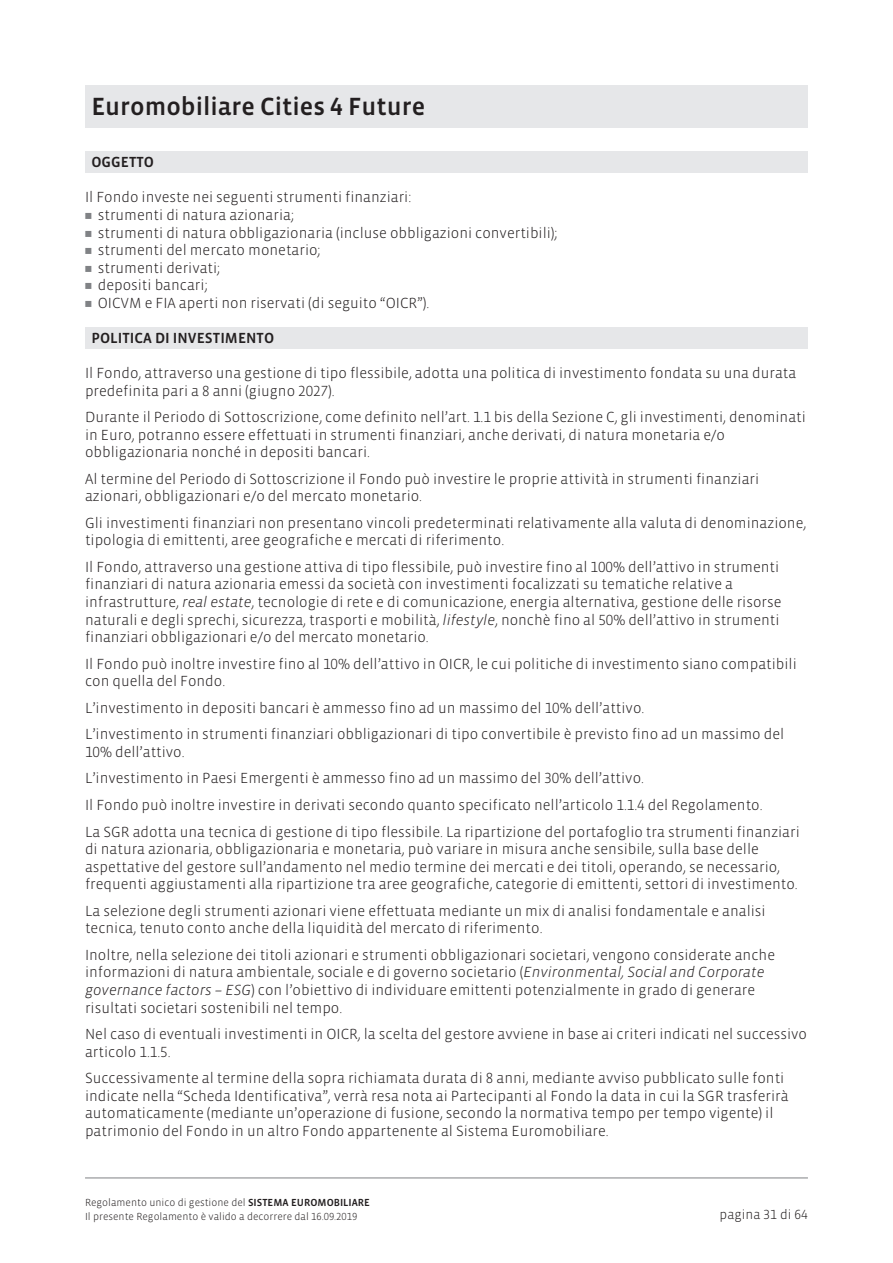
<style>
.page{position:relative;width:893px;height:1263px;background:#fff}
.page>*{position:absolute;margin:0;border:0;box-sizing:border-box;transform-origin:0 0}
.t1{font:500 25.5px "Vista Sans OTCE";color:#231f20}
.t2{font:300 15px/17.5px "Vista Sans OTCE";color:#231f20}
.t3{font:500 15px "Vista Sans OTCE";color:#231f20}
.t4{font:300 13.5px "Vista Sans OTCE";color:#231f20}
.t5{font:300 10.5px/13.5px "Vista Sans OTCE";color:#231f20}
.s1{font-family:"Universal Newswith Comm Pi";font-weight:400;font-size:12px;color:#808285}
.s2{font-style:italic}
.s3{font-weight:500}
</style>
<div class="page">
<div style="left:85px;top:152px;width:723px;height:21px;background:#e6e7e9"></div>
<div style="left:85px;top:327px;width:723px;height:21px;background:#e6e7e9"></div>
<div style="left:85px;top:85px;width:723px;height:43px;background:#e6e7e9"></div>
<hr style="left:85px;top:1177px;width:723px;height:1px;background:#808285">
<h1 class="t1" style="left:91px;top:94px;width:335px">Euromobiliare Cities 4 Future</h1>
<p class="t3" style="left:91px;top:155px;width:64px">OGGETTO</p>
<p class="t2" style="left:85px;top:190px;width:328px">Il Fondo investe nei seguenti strumenti finanziari:</p>
<p class="t2" style="left:85px;top:207px;width:210px"><span class="s1">-</span> strumenti di natura azionaria;</p>
<p class="t2" style="left:85px;top:225px;width:474px"><span class="s1">-</span> strumenti di natura obbligazionaria (incluse obbligazioni convertibili);</p>
<p class="t2" style="left:85px;top:242px;width:237px"><span class="s1">-</span> strumenti del mercato monetario;</p>
<p class="t2" style="left:85px;top:260px;width:137px"><span class="s1">-</span> strumenti derivati;</p>
<p class="t2" style="left:85px;top:277px;width:124px"><span class="s1">-</span> depositi bancari;</p>
<p class="t2" style="left:85px;top:295px;width:346px"><span class="s1">-</span> OICVM e FIA aperti non riservati (di seguito “OICR”).</p>
<p class="t3" style="left:91px;top:331px;width:184px">POLITICA DI INVESTIMENTO</p>
<p class="t2" style="left:85px;top:365px;width:713px">Il Fondo, attraverso una gestione di tipo flessibile, adotta una politica di investimento fondata su una durata predefinita pari a 8 anni (giugno 2027).</p>
<p class="t2" style="left:85px;top:409px;width:722px">Durante il Periodo di Sottoscrizione, come definito nell’art. 1.1 bis della Sezione C, gli investimenti, denominati in Euro, potranno essere effettuati in strumenti finanziari, anche derivati, di natura monetaria e/o obbligazionaria nonché in depositi bancari.</p>
<p class="t2" style="left:85px;top:471px;width:676px">Al termine del Periodo di Sottoscrizione il Fondo può investire le proprie attività in strumenti finanziari azionari, obbligazionari e/o del mercato monetario.</p>
<p class="t2" style="left:85px;top:515px;width:723px">Gli investimenti finanziari non presentano vincoli predeterminati relativamente alla valuta di denominazione, tipologia di emittenti, aree geografiche e mercati di riferimento.</p>
<p class="t2" style="left:85px;top:559px;width:698px">Il Fondo, attraverso una gestione attiva di tipo flessibile, può investire fino al 100% dell’attivo in strumenti finanziari di natura azionaria emessi da società con investimenti focalizzati su tematiche relative a infrastrutture, <span class="s2">real estate</span>, tecnologie di rete e di comunicazione, energia alternativa, gestione delle risorse naturali e degli sprechi, sicurezza, trasporti e mobilità, <span class="s2">lifestyle</span>, nonchè fino al 50% dell’attivo in strumenti finanziari obbligazionari e/o del mercato monetario.</p>
<p class="t2" style="left:85px;top:656px;width:713px">Il Fondo può inoltre investire fino al 10% dell’attivo in OICR, le cui politiche di investimento siano compatibili con quella del Fondo.</p>
<p class="t2" style="left:85px;top:695px;width:701px;line-height:26.5px">L’investimento in depositi bancari è ammesso fino ad un massimo del 10% dell’attivo.<br>L’investimento in strumenti finanziari obbligazionari di tipo convertibile è previsto fino ad un massimo del</p>
<p class="t2" style="left:85px;top:740px;width:716px;line-height:26.5px">10% dell’attivo.<br>L’investimento in Paesi Emergenti è ammesso fino ad un massimo del 30% dell’attivo.<br>Il Fondo può inoltre investire in derivati secondo quanto specificato nell’articolo 1.1.4 del Regolamento.<br>La SGR adotta una tecnica di gestione di tipo flessibile. La ripartizione del portafoglio tra strumenti finanziari</p>
<p class="t2" style="left:85px;top:841px;width:714px">di natura azionaria, obbligazionaria e monetaria, può variare in misura anche sensibile, sulla base delle aspettative del gestore sull’andamento nel medio termine dei mercati e dei titoli, operando, se necessario, frequenti aggiustamenti alla ripartizione tra aree geografiche, categorie di emittenti, settori di investimento.</p>
<p class="t2" style="left:85px;top:903px;width:682px">La selezione degli strumenti azionari viene effettuata mediante un mix di analisi fondamentale e analisi tecnica, tenuto conto anche della liquidità del mercato di riferimento.</p>
<p class="t2" style="left:85px;top:947px;width:691px">Inoltre, nella selezione dei titoli azionari e strumenti obbligazionari societari, vengono considerate anche informazioni di natura ambientale, sociale e di governo societario (<span class="s2">Environmental, Social and Corporate governance factors – ESG</span>) con l’obiettivo di individuare emittenti potenzialmente in grado di generare risultati societari sostenibili nel tempo.</p>
<p class="t2" style="left:85px;top:1026px;width:724px">Nel caso di eventuali investimenti in OICR, la scelta del gestore avviene in base ai criteri indicati nel successivo articolo 1.1.5.</p>
<p class="t2" style="left:85px;top:1070px;width:705px">Successivamente al termine della sopra richiamata durata di 8 anni, mediante avviso pubblicato sulle fonti indicate nella “Scheda Identificativa”, verrà resa nota ai Partecipanti al Fondo la data in cui la SGR trasferirà automaticamente (mediante un’operazione di fusione, secondo la normativa tempo per tempo vigente) il patrimonio del Fondo in un altro Fondo appartenente al Sistema Euromobiliare.</p>
<p class="t5" style="left:85px;top:1196px;width:286px">Regolamento unico di gestione del <span class="s3">SISTEMA EUROMOBILIARE<br></span>Il presente Regolamento è valido a decorrere dal 16.09.2019</p>
<p class="t4" style="left:720px;top:1209px;width:90px">pagina 31 di 64</p>
</div>
